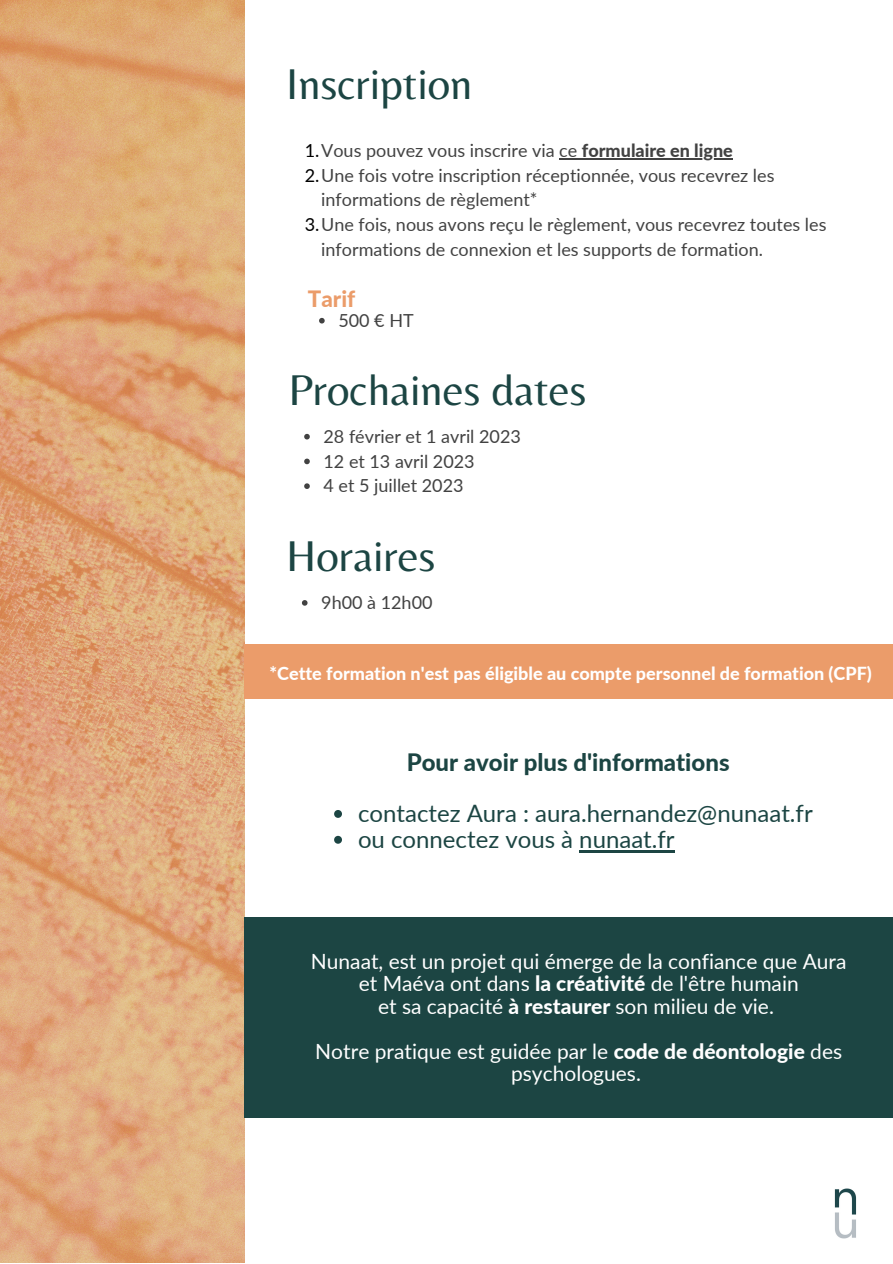
<style>
.page{position:relative;width:893px;height:1264px;background:#fff}
.page>*{position:absolute;margin:0;border:0;box-sizing:border-box;transform-origin:0 0}
.t1{font:44.85px "Belleza";color:#1c4543}
.t2{font:24px/25.8px "Lato";color:#1c4543}
.t3{font:800 24px "Lato";color:#1c4543}
.t4{font:800 22.5px "Lato";color:#eb9c6a}
.t5{font:21px/22.5px "Lato";color:#fff;text-align:center}
.t6{font:18px/24.8px "Lato";color:#424242}
.t7{font:800 18px "Lato";color:#fff}
.s1{color:#000}
.s2{font-weight:800}
</style>
<div class="page">
<svg style="left:559px;top:158px;width:23px;height:1px"></svg>
<hr style="left:582px;top:158px;width:151px;height:1px;background:#424242">
<img style="left:0;top:0;width:244px;height:1262px">
<svg style="left:304px;top:434px;width:6px;height:5px"></svg>
<svg style="left:304px;top:458px;width:6px;height:6px"></svg>
<svg style="left:304px;top:483px;width:6px;height:6px"></svg>
<img style="left:834px;top:1188px;width:23px;height:51px">
<svg style="left:334px;top:810px;width:8px;height:7px"></svg>
<svg style="left:334px;top:835px;width:8px;height:8px"></svg>
<hr style="left:579px;top:850px;width:95px;height:2px;background:#1c4543">
<div style="left:244px;top:644px;width:648px;height:54px;background:#eb9c6a"></div>
<svg style="left:302px;top:600px;width:5px;height:5px"></svg>
<svg style="left:319px;top:318px;width:5px;height:5px"></svg>
<div style="left:244px;top:916px;width:648px;height:201px;background:#1c4543"></div>
<h1 class="t1" style="left:286px;top:57px;width:188px">Inscription</h1>
<p class="t6" style="left:305px;top:137px;width:429px"><span class="s1">1.</span>Vous pouvez vous inscrire via ce <span class="s2">formulaire en ligne</span></p>
<p class="t6" style="left:305px;top:162px;width:471px"><span class="s1">2.</span>Une fois votre inscription réceptionnée, vous recevrez les</p>
<p class="t6" style="left:321px;top:187px;width:218px">informations de règlement*</p>
<p class="t6" style="left:305px;top:212px;width:523px"><span class="s1">3.</span>Une fois, nous avons reçu le règlement, vous recevrez toutes les</p>
<p class="t6" style="left:321px;top:236px;width:443px">informations de connexion et les supports de formation.</p>
<p class="t4" style="left:308px;top:284px;width:49px">Tarif</p>
<p class="t6" style="left:338px;top:307px;width:77px">500 € HT</p>
<h1 class="t1" style="left:288px;top:363px;width:299px">Prochaines dates</h1>
<p class="t6" style="left:323px;top:423px;width:199px">28 février et 1 avril 2023<br>12 et 13 avril 2023<br>4 et 5 juillet 2023</p>
<h1 class="t1" style="left:286px;top:529px;width:151px">Horaires</h1>
<p class="t6" style="left:321px;top:589px;width:113px">9h00 à 12h00</p>
<p class="t7" style="left:269px;top:662px;width:603px">*Cette formation n'est pas éligible au compte personnel de formation (CPF)</p>
<h2 class="t3" style="left:406px;top:747px;width:324px">Pour avoir plus d'informations</h2>
<h2 class="t2" style="left:358px;top:800px;width:456px">contactez Aura : aura.hernandez@nunaat.fr ou connectez vous à nunaat.fr</h2>
<p class="t5" style="left:311px;top:949px;width:537px">Nunaat, est un projet qui émerge de la confiance que Aura et Maéva ont dans <span class="s2">la créativité</span> de l'être humain<br>et sa capacité <span class="s2">à restaurer</span> son milieu de vie.</p>
<p class="t5" style="left:315px;top:1039px;width:528px">Notre pratique est guidée par le <span class="s2">code de déontologie</span> des psychologues.</p>
</div>
